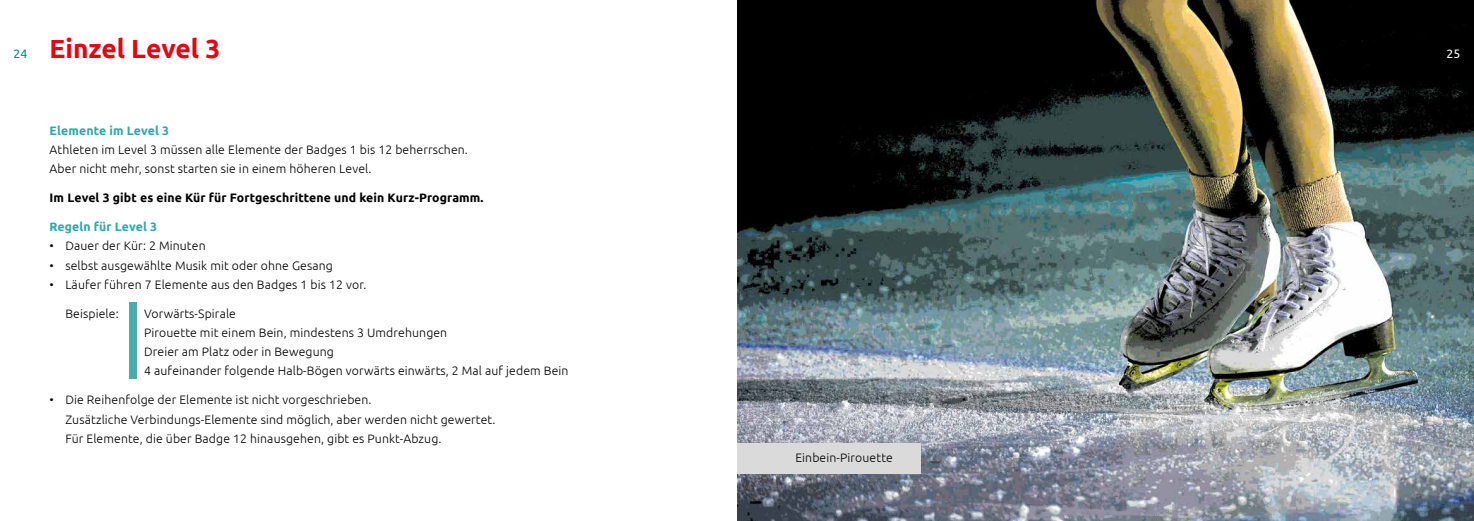
<style>
.page{position:relative;width:1474px;height:521px;background:#fff}
.page>*{position:absolute;margin:0;border:0;box-sizing:border-box;transform-origin:0 0}
.t1{font:700 26.25px "Ubuntu";color:#e30613}
.t2{font:300 12.25px/19.2px "Ubuntu";letter-spacing:.01em;color:#000}
.t3{font:700 12.25px "Ubuntu";letter-spacing:.01em;color:#000}
.t4{font:700 12.25px "Ubuntu";letter-spacing:.01em;color:#2fa8ab}
.t5{font:12.25px "Ubuntu";color:#fff}
.s1{font-weight:400;font-size:12.25px;color:#00888a}
</style>
<div class="page">
<img style="left:737px;top:0;width:736px;height:521px">
<div style="left:129px;top:303px;width:7px;height:76px;background:#4dabad"></div>
<div style="left:737px;top:443px;width:183px;height:30px;background:#dadada"></div>
<h1 class="t1" style="left:14px;top:32px;width:208px"><span class="s1">24</span> Einzel Level 3</h1>
<p class="t4" style="left:50px;top:123px;width:121px">Elemente im Level 3</p>
<p class="t2" style="left:50px;top:140px;width:420px">Athleten im Level 3 müssen alle Elemente der Badges 1 bis 12 beherrschen.<br>Aber nicht mehr, sonst starten sie in einem höheren Level.</p>
<p class="t3" style="left:50px;top:190px;width:435px">Im Level 3 gibt es eine Kür für Fortgeschrittene und kein Kurz-Programm.</p>
<p class="t4" style="left:50px;top:219px;width:109px">Regeln für Level 3</p>
<p class="t2" style="left:50px;top:236px;width:157px">• Dauer der Kür: 2 Minuten</p>
<p class="t2" style="left:50px;top:255px;width:285px">• selbst ausgewählte Musik mit oder ohne Gesang</p>
<p class="t2" style="left:50px;top:274px;width:318px">• Läufer führen 7 Elemente aus den Badges 1 bis 12 vor.</p>
<p class="t2" style="left:65px;top:303px;width:55px">Beispiele:</p>
<p class="t2" style="left:144px;top:303px;width:426px">Vorwärts-Spirale<br>Pirouette mit einem Bein, mindestens 3 Umdrehungen<br>Dreier am Platz oder in Bewegung<br>4 aufeinander folgende Halb-Bögen vorwärts einwärts, 2 Mal auf jedem Bein</p>
<p class="t2" style="left:65px;top:390px;width:432px;text-indent:-16px">• Die Reihenfolge der Elemente ist nicht vorgeschrieben.<br>Zusätzliche Verbindungs-Elemente sind möglich, aber werden nicht gewertet.<br>Für Elemente, die über Badge 12 hinausgehen, gibt es Punkt-Abzug.</p>
<p class="t2" style="left:795px;top:448px;width:99px">Einbein-Pirouette</p>
<p class="t5" style="left:1446px;top:46px;width:15px">25</p>
</div>
